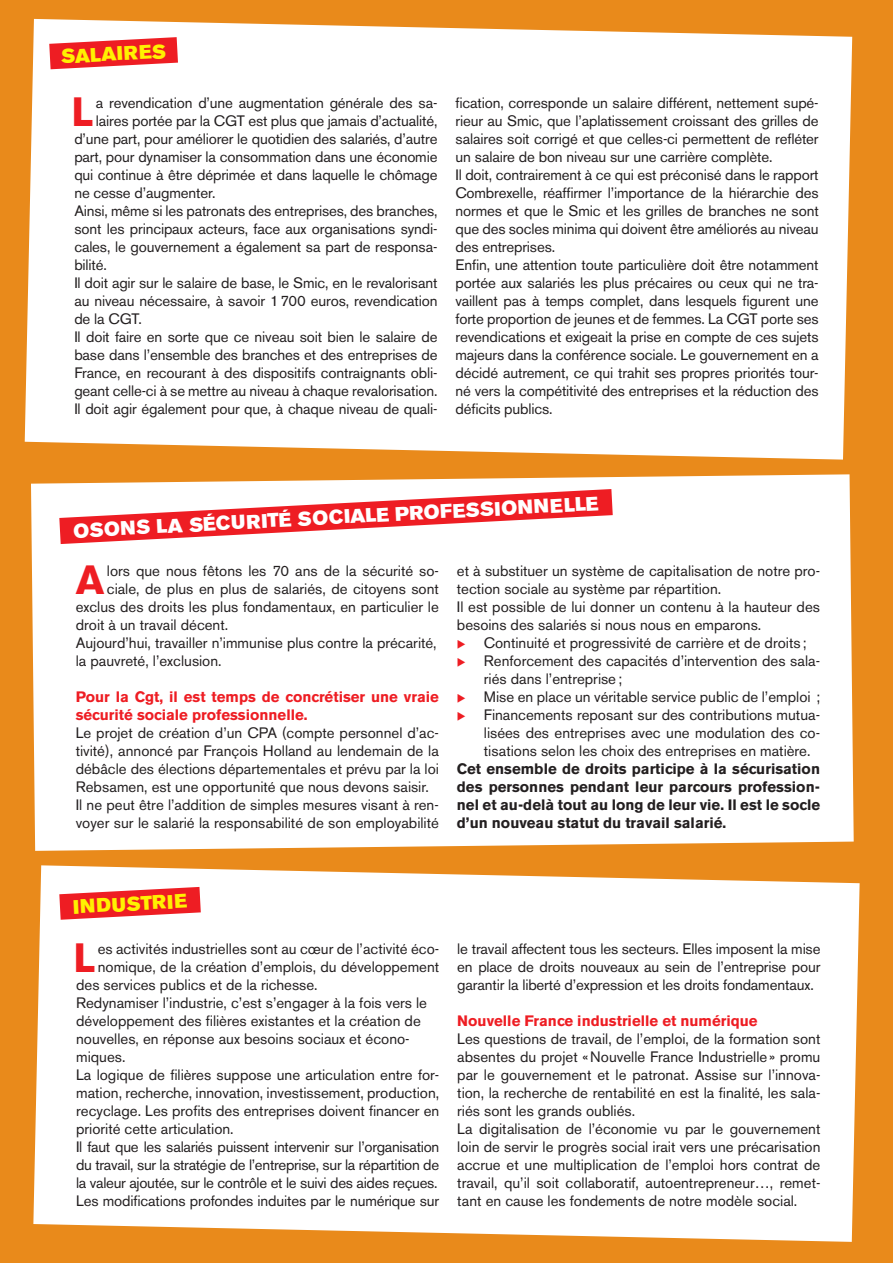
<style>
.page{position:relative;width:893px;height:1263px;background:#e98a1b}
.page>*{position:absolute;margin:0;border:0;box-sizing:border-box;transform-origin:0 0}
.t1{font:700 40.5px "Akzidenz Grotesk BE";color:#ee1d23}
.t2{font:19.5px "Akzidenz Grotesk BE Super";color:#fff}
.t3{font:19.5px "Akzidenz Grotesk BE Super";color:#fff101}
.t4{font:15px/18px "Akzidenz Grotesk BE";color:#231f20}
.t5{font:15px "Akzidenz Grotesk BE";letter-spacing:-.02em;color:#231f20}
.t6{font:700 15px/18px "Akzidenz Grotesk BE";color:#231f20;text-align:justify}
.t7{font:700 15px/18px "Akzidenz Grotesk BE";color:#ee1d23}
.s1{color:#ee1d23}
</style>
<div class="page">
<div style="left:25px;top:19px;width:827px;height:441px;background:#fff"></div>
<div style="left:31px;top:474px;width:823px;height:377px;background:#fff"></div>
<div style="left:33px;top:865px;width:827px;height:377px;background:#fff"></div>
<svg style="left:49px;top:37px;width:129px;height:32px"></svg>
<svg style="left:59px;top:489px;width:554px;height:55px"></svg>
<svg style="left:59px;top:887px;width:142px;height:33px"></svg>
<h2 class="t3" style="left:61px;top:45px;width:106px;rotate:-3deg">SALAIRES</h2>
<h1 class="t1" style="left:72px;top:88px;width:23px">L</h1>
<p class="t4" style="left:96px;top:94px;width:343px">a revendication d’une augmentation générale des sa-</p>
<p class="t4" style="left:96px;top:112px;width:343px">laires portée par la CGT est plus que jamais d’actualité,</p>
<p class="t4" style="left:74px;top:130px;width:365px">d’une part, pour améliorer le quotidien des salariés, d’autre</p>
<p class="t4" style="left:74px;top:148px;width:365px">part, pour dynamiser la consommation dans une économie</p>
<p class="t4" style="left:74px;top:166px;width:365px">qui continue à être déprimée et dans laquelle le chômage</p>
<p class="t4" style="left:74px;top:184px;width:143px">ne cesse d’augmenter.</p>
<p class="t4" style="left:74px;top:202px;width:365px">Ainsi, même si les patronats des entreprises, des branches,</p>
<p class="t4" style="left:74px;top:220px;width:365px">sont les principaux acteurs, face aux organisations syndi-</p>
<p class="t4" style="left:74px;top:238px;width:365px">cales, le gouvernement a également sa part de responsa-</p>
<p class="t4" style="left:74px;top:256px;width:34px">bilité.</p>
<p class="t4" style="left:74px;top:274px;width:365px">Il doit agir sur le salaire de base, le Smic, en le revalorisant</p>
<p class="t4" style="left:74px;top:292px;width:365px">au niveau nécessaire, à savoir 1700 euros, revendication</p>
<p class="t4" style="left:74px;top:310px;width:69px">de la CGT.</p>
<p class="t4" style="left:74px;top:328px;width:365px">Il doit faire en sorte que ce niveau soit bien le salaire de</p>
<p class="t4" style="left:74px;top:346px;width:365px">base dans l’ensemble des branches et des entreprises de</p>
<p class="t4" style="left:74px;top:364px;width:365px">France, en recourant à des dispositifs contraignants obli-</p>
<p class="t4" style="left:74px;top:382px;width:365px">geant celle-ci à se mettre au niveau à chaque revalorisation.</p>
<p class="t4" style="left:74px;top:400px;width:365px">Il doit agir également pour que, à chaque niveau de quali-</p>
<p class="t4" style="left:455px;top:94px;width:365px">fication, corresponde un salaire différent, nettement supé&shy;rieur au Smic, que l’aplatissement croissant des grilles de salaires soit corrigé et que celles-ci permettent de refléter un salaire de bon niveau sur une carrière complète.<br>Il doit, contrairement à ce qui est préconisé dans le rapport Combrexelle, réaffirmer l’importance de la hiérarchie des normes et que le Smic et les grilles de branches ne sont que des socles minima qui doivent être améliorés au niveau des entreprises.<br>Enfin, une attention toute particulière doit être notamment portée aux salariés les plus précaires ou ceux qui ne tra&shy;vaillent pas à temps complet, dans lesquels figurent une forte proportion de jeunes et de femmes. La CGT porte ses revendications et exigeait la prise en compte de ces sujets majeurs dans la conférence sociale. Le gouvernement en a décidé autrement, ce qui trahit ses propres priorités tour&shy;né vers la compétitivité des entreprises et la réduction des déficits publics.</p>
<h2 class="t2" style="left:73px;top:519px;width:527px;rotate:-3deg">OSONS LA SÉCURITÉ SOCIALE PROFESSIONNELLE</h2>
<h1 class="t1" style="left:76px;top:556px;width:30px">A</h1>
<p class="t4" style="left:107px;top:562px;width:333px">lors que nous fêtons les 70 ans de la sécurité so-</p>
<p class="t4" style="left:107px;top:580px;width:334px">ciale, de plus en plus de salariés, de citoyens sont</p>
<p class="t4" style="left:76px;top:598px;width:365px">exclus des droits les plus fondamentaux, en particulier le</p>
<p class="t4" style="left:76px;top:616px;width:154px">droit à un travail décent.</p>
<p class="t4" style="left:76px;top:634px;width:362px">Aujourd’hui, travailler n’immunise plus contre la précarité,</p>
<p class="t4" style="left:76px;top:652px;width:147px">la pauvreté, l’exclusion.</p>
<p class="t7" style="left:76px;top:688px;width:365px">Pour la Cgt, il est temps de concrétiser une vraie sécurité sociale professionnelle.</p>
<p class="t4" style="left:76px;top:724px;width:365px">Le projet de création d’un CPA (compte personnel d’ac&shy;tivité), annoncé par François Holland au lendemain de la débâcle des élections départementales et prévu par la loi Rebsamen, est une opportunité que nous devons saisir.<br>Il ne peut être l’addition de simples mesures visant à ren&shy;voyer sur le salarié la responsabilité de son employabilité</p>
<p class="t4" style="left:457px;top:562px;width:365px">et à substituer un système de capitalisation de notre pro&shy;tection sociale au système par répartition.<br>Il est possible de lui donner un contenu à la hauteur des besoins des salariés si nous nous en emparons.</p>
<p class="t4" style="left:457px;top:634px;width:351px"><span class="s1">◆</span> Continuité et progressivité de carrière et de droits ;</p>
<p class="t4" style="left:484px;top:652px;width:338px;text-indent:-27px"><span class="s1">◆</span> Renforcement des capacités d’intervention des sala&shy;riés dans l’entreprise;</p>
<p class="t4" style="left:457px;top:688px;width:365px"><span class="s1">◆</span> Mise en place un véritable service public de l’emploi ;</p>
<p class="t4" style="left:484px;top:706px;width:338px;text-align:justify;text-indent:-27px"><span class="s1">◆</span> Financements reposant sur des contributions mutua&shy;lisées des entreprises avec une modulation des co&shy;tisations selon les choix des entreprises en matière.</p>
<p class="t6" style="left:457px;top:760px;width:365px">Cet ensemble de droits participe à la sécurisation des personnes pendant leur parcours profession&shy;nel et au-delà tout au long de leur vie. Il est le socle d’un nouveau statut du travail salarié.</p>
<h2 class="t3" style="left:72px;top:895px;width:116px;rotate:-3deg">INDUSTRIE</h2>
<h1 class="t1" style="left:73px;top:934px;width:23px">L</h1>
<p class="t4" style="left:98px;top:940px;width:343px">es activités industrielles sont au cœur de l’activité éco-</p>
<p class="t4" style="left:98px;top:958px;width:343px">nomique, de la création d’emplois, du développement</p>
<p class="t4" style="left:76px;top:976px;width:243px">des services publics et de la richesse.</p>
<p class="t4" style="left:76px;top:994px;width:352px">Redynamiser l’industrie, c’est s’engager à la fois vers le</p>
<p class="t4" style="left:76px;top:1012px;width:346px">développement des filières existantes et la création de</p>
<p class="t4" style="left:76px;top:1030px;width:335px">nouvelles, en réponse aux besoins sociaux et écono-</p>
<p class="t4" style="left:76px;top:1048px;width:51px">miques.</p>
<p class="t4" style="left:76px;top:1066px;width:365px">La logique de filières suppose une articulation entre for-</p>
<p class="t4" style="left:76px;top:1084px;width:365px">mation, recherche, innovation, investissement, production,</p>
<p class="t4" style="left:76px;top:1102px;width:365px">recyclage. Les profits des entreprises doivent financer en</p>
<p class="t4" style="left:76px;top:1120px;width:159px">priorité cette articulation.</p>
<p class="t5" style="left:76px;top:1138px;width:365px">Il faut que les salariés puissent intervenir sur l’organisation</p>
<p class="t5" style="left:76px;top:1156px;width:365px">du travail, sur la stratégie de l’entreprise, sur la répartition de</p>
<p class="t5" style="left:76px;top:1174px;width:363px">la valeur ajoutée, sur le contrôle et le suivi des aides reçues.</p>
<p class="t4" style="left:76px;top:1192px;width:365px">Les modifications profondes induites par le numérique sur</p>
<p class="t4" style="left:457px;top:940px;width:365px;text-align:justify">le travail affectent tous les secteurs. Elles imposent la mise en place de droits nouveaux au sein de l’entreprise pour garantir la liberté d’expression et les droits fondamentaux.</p>
<p class="t7" style="left:457px;top:1012px;width:302px">Nouvelle France industrielle et numérique</p>
<p class="t4" style="left:457px;top:1030px;width:365px">Les questions de travail, de l’emploi, de la formation sont absentes du projet «Nouvelle France Industrielle» promu par le gouvernement et le patronat. Assise sur l’innova&shy;tion, la recherche de rentabilité en est la finalité, les sala&shy;riés sont les grands oubliés.<br>La digitalisation de l’économie vu par le gouvernement loin de servir le progrès social irait vers une précarisation accrue et une multiplication de l’emploi hors contrat de travail, qu’il soit collaboratif, autoentrepreneur…, remet&shy;tant en cause les fondements de notre modèle social.</p>
</div>
